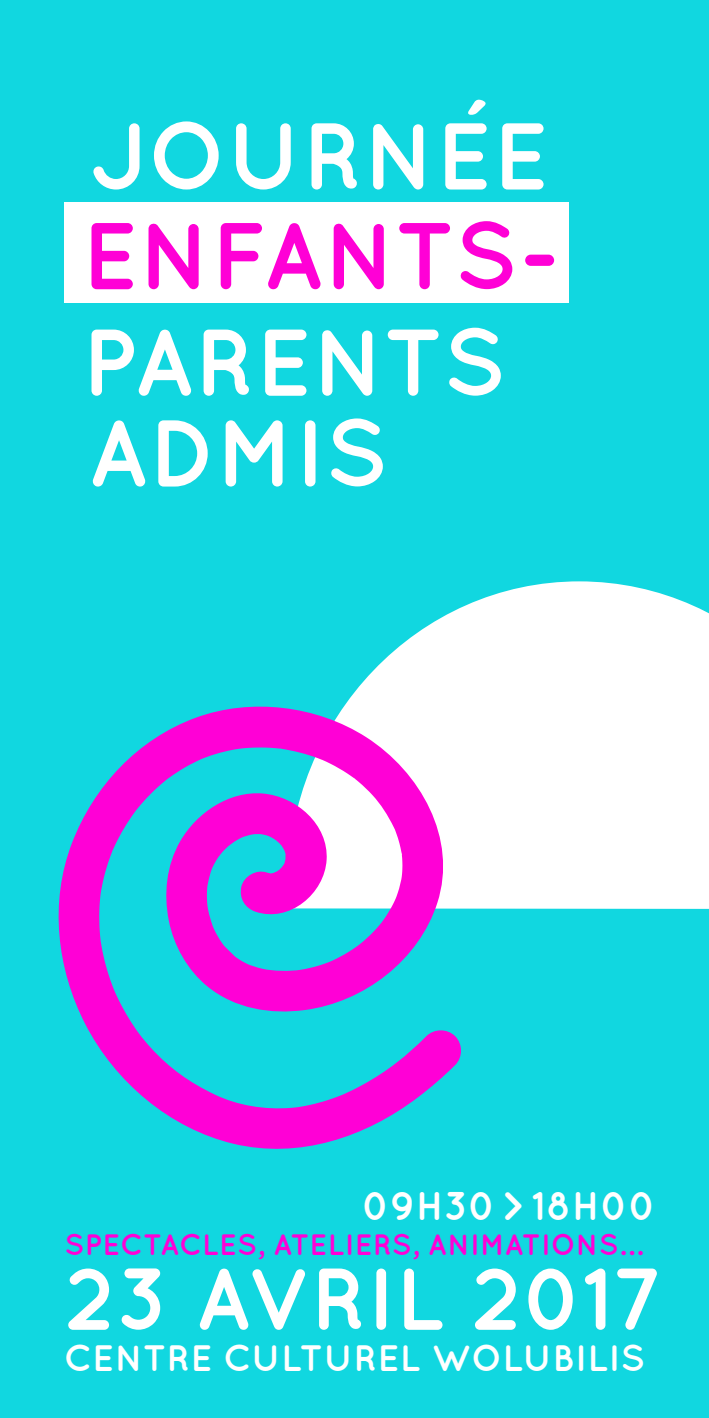
<style>
.page{position:relative;width:709px;height:1418px;background:#fff}
.page>*{position:absolute;margin:0;border:0;box-sizing:border-box;transform-origin:0 0}
.t1{font:700 94.5px/206.2px "Quicksand";color:#fff}
.t2{font:700 94.5px "Quicksand";letter-spacing:-.015em;color:#ff00d6}
.t3{font:700 87.5px "Quicksand";color:#fff}
.t4{font:700 40px "Quicksand";letter-spacing:.005em;color:#fff}
.t5{font:700 36.75px "Quicksand";letter-spacing:.005em;color:#fff}
.t6{font:700 29.5px "Quicksand";letter-spacing:.01em;color:#ff00d6}
</style>
<div class="page">
<div style="left:0;top:0;width:709px;height:1417px;background:#11d7e0"></div>
<div style="left:64px;top:202px;width:505px;height:101px;background:#fff"></div>
<svg style="left:351px;top:581px;width:358px;height:328px;fill:#fff"></svg>
<svg style="left:58px;top:697px;width:405px;height:452px"></svg>
<h1 class="t1" style="left:82px;top:50px;width:468px">JOURNÉE<br>PARENTS</h1>
<h1 class="t1" style="left:87px;top:347px;width:302px">ADMIS</h1>
<h1 class="t2" style="left:82px;top:199px;width:477px">ENFANTS-</h1>
<h3 class="t4" style="left:362px;top:1181px;width:296px">09H30&gt;18H00</h3>
<p class="t6" style="left:64px;top:1227px;width:576px">SPECTACLES, ATELIERS, ANIMATIONS…</p>
<h2 class="t3" style="left:64px;top:1246px;width:600px">23 AVRIL 2017</h2>
<p class="t5" style="left:64px;top:1336px;width:583px">CENTRE CULTUREL WOLUBILIS</p>
</div>
